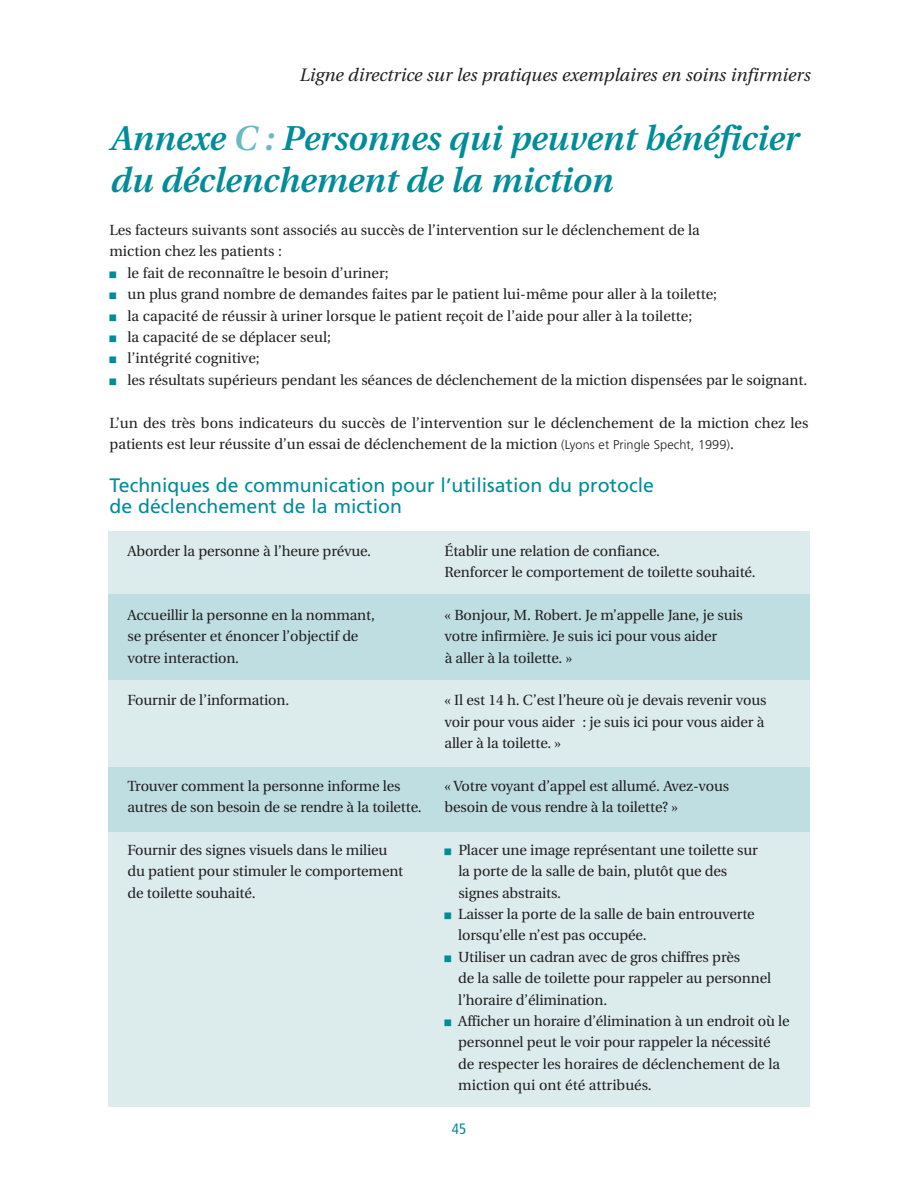
<style>
.page{position:relative;width:918px;height:1188px;background:#fff}
.page>*{position:absolute;margin:0;border:0;box-sizing:border-box;transform-origin:0 0}
.t1{font:italic 600 34.5px/42.8px "Utopia";color:#008c99}
.t2{font:19.5px/21.5px "Frutiger";color:#008c99}
.t3{font:italic 18px "Utopia";color:#231f20}
.t4{font:condensed 15px "Frutiger";color:#008c99}
.t5{font:14.7px/21.3px "Utopia";letter-spacing:-.01em;color:#231f20}
.s1{color:#6ab9c3}
.s2{color:#008c99}
.s3{font-family:"Frutiger";font-weight:300;font-size:12.75px}
</style>
<div class="page">
<div style="left:108px;top:531px;width:702px;height:576px;background:#dceced"></div>
<div style="left:108px;top:594px;width:702px;height:86px;background:#bfdee2"></div>
<div style="left:108px;top:768px;width:702px;height:64px;background:#bfdee2"></div>
<p class="t3" style="left:299px;top:68px;width:512px">Ligne directrice sur les pratiques exemplaires en soins infirmiers</p>
<h1 class="t1" style="left:110px;top:120px;width:690px">Annexe <span class="s1">C :</span> Personnes qui peuvent bénéficier du déclenchement de la miction</h1>
<p class="t5" style="left:110px;top:221px;width:592px">Les facteurs suivants sont associés au succès de l’intervention sur le déclenchement de la miction chez les patients :</p>
<p class="t5" style="left:110px;top:264px;width:281px"><span class="s2">■</span> le fait de reconnaître le besoin d’uriner;</p>
<p class="t5" style="left:110px;top:285px;width:609px"><span class="s2">■</span> un plus grand nombre de demandes faites par le patient lui-même pour aller à la toilette;</p>
<p class="t5" style="left:110px;top:306px;width:584px"><span class="s2">■</span> la capacité de réussir à uriner lorsque le patient reçoit de l’aide pour aller à la toilette;</p>
<p class="t5" style="left:110px;top:328px;width:223px"><span class="s2">■</span> la capacité de se déplacer seul;</p>
<p class="t5" style="left:110px;top:349px;width:152px"><span class="s2">■</span> l’intégrité cognitive;</p>
<p class="t5" style="left:110px;top:370px;width:699px"><span class="s2">■</span> les résultats supérieurs pendant les séances de déclenchement de la miction dispensées par le soignant.</p>
<p class="t5" style="left:109px;top:413px;width:701px">L’un des très bons indicateurs du succès de l’intervention sur le déclenchement de la miction chez les patients est leur réussite d’un essai de déclenchement de la miction <span class="s3">(Lyons et Pringle Specht, 1999)</span>.</p>
<h2 class="t2" style="left:110px;top:476px;width:546px">Techniques de communication pour l’utilisation du protocle de déclenchement de la miction</h2>
<p class="t5" style="left:128px;top:541px;width:245px">Aborder la personne à l’heure prévue.</p>
<p class="t5" style="left:445px;top:541px;width:313px">Établir une relation de confiance.<br>Renforcer le comportement de toilette souhaité.</p>
<p class="t5" style="left:128px;top:606px;width:249px">Accueillir la personne en la nommant,</p>
<p class="t5" style="left:445px;top:606px;width:300px">« Bonjour, M. Robert. Je m’appelle Jane, je suis</p>
<p class="t5" style="left:128px;top:627px;width:232px">se présenter et énoncer l’objectif de</p>
<p class="t5" style="left:445px;top:627px;width:274px">votre infirmière. Je suis ici pour vous aider</p>
<p class="t5" style="left:128px;top:648px;width:113px">votre interaction.</p>
<p class="t5" style="left:445px;top:648px;width:129px">à aller à la toilette. »</p>
<p class="t5" style="left:128px;top:691px;width:163px">Fournir de l’information.</p>
<p class="t5" style="left:445px;top:691px;width:323px">« Il est 14 h. C’est l’heure où je devais revenir vous voir pour vous aider : je suis ici pour vous aider à aller à la toilette. »</p>
<p class="t5" style="left:128px;top:777px;width:275px">Trouver comment la personne informe les</p>
<p class="t5" style="left:445px;top:777px;width:286px">« Votre voyant d’appel est allumé. Avez-vous</p>
<p class="t5" style="left:128px;top:798px;width:296px">autres de son besoin de se rendre à la toilette.</p>
<p class="t5" style="left:445px;top:798px;width:235px">besoin de vous rendre à la toilette? »</p>
<p class="t5" style="left:128px;top:841px;width:262px">Fournir des signes visuels dans le milieu</p>
<p class="t5" style="left:445px;top:841px;width:315px"><span class="s2">■</span> Placer une image représentant une toilette sur</p>
<p class="t5" style="left:127px;top:862px;width:277px">du patient pour stimuler le comportement</p>
<p class="t5" style="left:458px;top:862px;width:270px">la porte de la salle de bain, plutôt que des</p>
<p class="t5" style="left:127px;top:883px;width:130px">de toilette souhaité.</p>
<p class="t5" style="left:458px;top:883px;width:104px">signes abstraits.</p>
<p class="t5" style="left:458px;top:905px;width:298px;text-indent:-14px"><span class="s2">■</span> Laisser la porte de la salle de bain entrouverte lorsqu’elle n’est pas occupée.</p>
<p class="t5" style="left:458px;top:948px;width:314px;text-indent:-14px"><span class="s2">■</span> Utiliser un cadran avec de gros chiffres près<br>de la salle de toilette pour rappeler au personnel l’horaire d’élimination.</p>
<p class="t5" style="left:458px;top:1012px;width:333px;text-indent:-14px"><span class="s2">■</span> Afficher un horaire d’élimination à un endroit où le personnel peut le voir pour rappeler la nécessité de respecter les horaires de déclenchement de la miction qui ont été attribués.</p>
<p class="t4" style="left:452px;top:1123px;width:16px">45</p>
</div>
